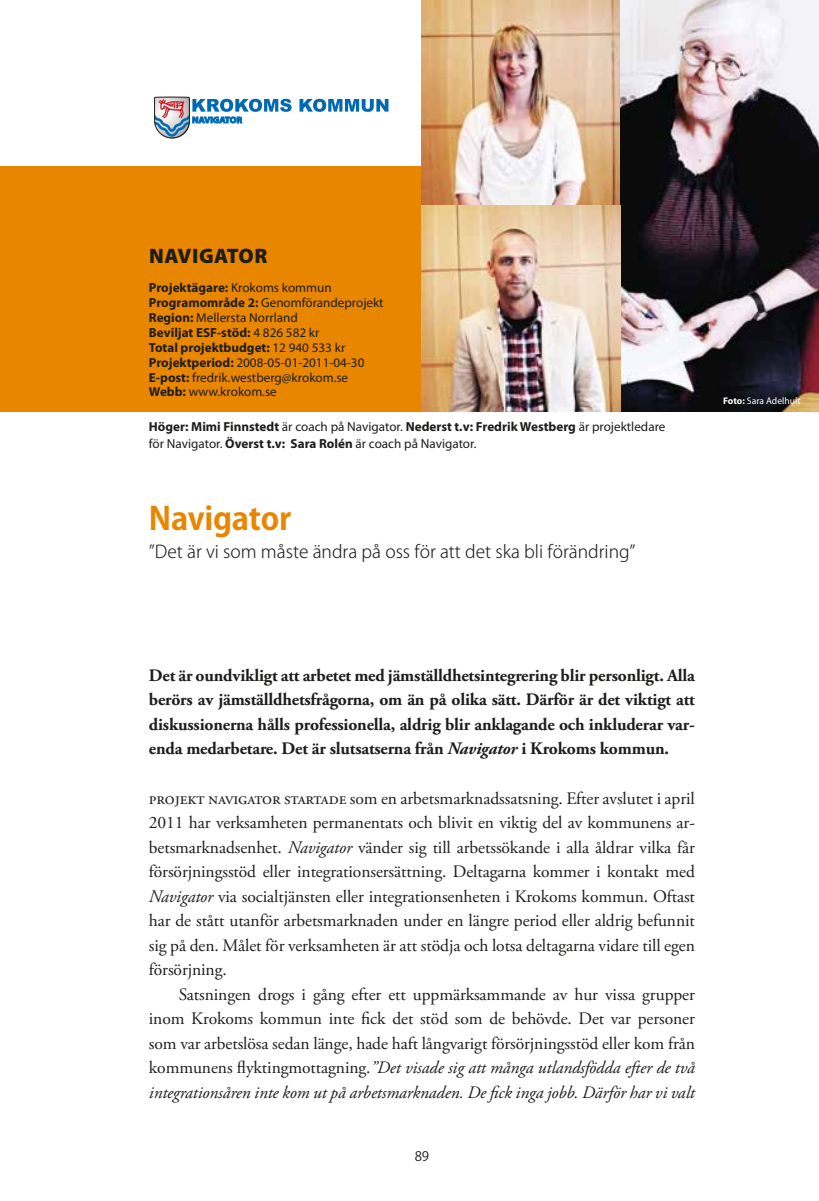
<style>
.page{position:relative;width:819px;height:1201px;background:#fff}
.page>*{position:absolute;margin:0;border:0;box-sizing:border-box;transform-origin:0 0}
.t1{font:700 31.5px "Koz Go Pr 6 N";letter-spacing:-.01em;color:#e98600}
.t2{font:900 21px "Myriad Pro";letter-spacing:.02em;color:#1d1d1b}
.t3{font:17.5px "Adobe Garamond Pro";letter-spacing:-.005em;color:#1d1d1b}
.t4{font:700 17.5px/24.5px "Adobe Garamond Pro";letter-spacing:-.01em;color:#1d1d1b;text-align:justify}
.t5{font:italic 17.5px "Adobe Garamond Pro";letter-spacing:-.005em;color:#1d1d1b}
.t6{font:300 17.5px "Koz Go Pr 6 N";color:#1d1d1b}
.t7{font:13.12px/14.9px "Myriad Pro";color:#1d1d1b}
.t8{font:13.12px "Koz Go Pr 6 N";color:#1d1d1b}
.t9{font:9.62px "Myriad Pro";color:#fff}
.s1{font-weight:700}
.s2{font-style:italic}
.s3{font-style:normal}
</style>
<div class="page">
<div style="left:0;top:166px;width:421px;height:245px;background:#e98600"></div>
<img style="left:421px;top:0;width:199px;height:206px">
<img style="left:620px;top:0;width:199px;height:411px">
<img style="left:421px;top:206px;width:199px;height:205px">
<svg style="left:299px;top:99px;width:89px;height:13px"></svg>
<svg style="left:154px;top:97px;width:137px;height:41px"></svg>
<p class="t2" style="left:149px;top:241px;width:120px">NAVIGATOR</p>
<p class="t7" style="left:149px;top:280px;width:236px"><span class="s1">Projektägare:</span> Krokoms kommun<br><span class="s1">Programområde 2:</span> Genomförandeprojekt<br><span class="s1">Region:</span> Mellersta Norrland<br><span class="s1">Beviljat ESF</span></p>
<p class="t7" style="left:149px;top:325px;width:217px;text-indent:68px"><span class="s1">-stöd:</span> 4 826 582 kr<br><span class="s1">Total projektbudget:</span> 12 940 533 kr<br><span class="s1">Projektperiod:</span> 2008-05-01-2011-04-30<br><span class="s1">E-post:</span> fredrik.westberg@krokom.se<br><span class="s1">Webb:</span> www.krokom.se</p>
<p class="t7" style="left:149px;top:418px;width:518px;line-height:16.6px"><span class="s1">Höger: Mimi Finnstedt</span> är coach på Navigator. <span class="s1">Nederst t.v: Fredrik Westberg</span> är projektledare för Navigator. <span class="s1">Överst t.v: Sara Rolén</span> är coach på Navigator.</p>
<p class="t1" style="left:149px;top:501px;width:144px">Navigator</p>
<p class="t6" style="left:149px;top:542px;width:488px">”Det är vi som måste ändra på oss för att det ska bli förändring”</p>
<p class="t9" style="left:723px;top:395px;width:79px"><span class="s1">Foto:</span> Sara Adelhult</p>
<p class="t4" style="left:149px;top:663px;width:548px">Det är oundvikligt att arbetet med jämställdhetsintegrering blir personligt. Alla berörs av jämställdhetsfrågorna, om än på olika sätt. Därför är det viktigt att diskussionerna hålls professionella, aldrig blir anklagande och inkluderar var&shy;enda medarbetare. Det är slutsatserna från <span class="s2">Navigator</span> i Krokoms kommun.</p>
<p class="t3" style="left:149px;top:787px;width:547px">Projekt Navigator startade som en arbetsmarknadssatsning. Efter avslutet i april</p>
<p class="t3" style="left:149px;top:812px;width:547px">2011 har verksamheten permanentats och blivit en viktig del av kommunens ar-</p>
<p class="t3" style="left:149px;top:836px;width:547px">betsmarknadsenhet. <span class="s2">Navigator</span> vänder sig till arbetssökande i alla åldrar vilka får</p>
<p class="t3" style="left:149px;top:861px;width:547px">försörjningsstöd eller integrationsersättning. Deltagarna kommer i kontakt med</p>
<p class="t3" style="left:149px;top:885px;width:547px"><span class="s2">Navigator</span> via socialtjänsten eller integrationsenheten i Krokoms kommun. Oftast</p>
<p class="t3" style="left:149px;top:910px;width:547px">har de stått utanför arbetsmarknaden under en längre period eller aldrig befunnit</p>
<p class="t3" style="left:149px;top:934px;width:547px">sig på den. Målet för verksamheten är att stödja och lotsa deltagarna vidare till egen</p>
<p class="t3" style="left:149px;top:959px;width:79px">försörjning.</p>
<p class="t3" style="left:179px;top:983px;width:517px">Satsningen drogs i gång efter ett uppmärksammande av hur vissa grupper</p>
<p class="t3" style="left:149px;top:1008px;width:547px">inom Krokoms kommun inte fick det stöd som de behövde. Det var personer</p>
<p class="t3" style="left:149px;top:1032px;width:547px">som var arbetslösa sedan länge, hade haft långvarigt försörjningsstöd eller kom från</p>
<p class="t5" style="left:149px;top:1057px;width:547px"><span class="s3">kommunens flyktingmottagning.</span>”Det visade sig att många utlandsfödda efter de två</p>
<p class="t5" style="left:149px;top:1081px;width:547px">integrationsåren inte kom ut på arbetsmarknaden. De fick inga jobb. Därför har vi valt</p>
<p class="t8" style="left:414px;top:1149px;width:16px">89</p>
</div>
